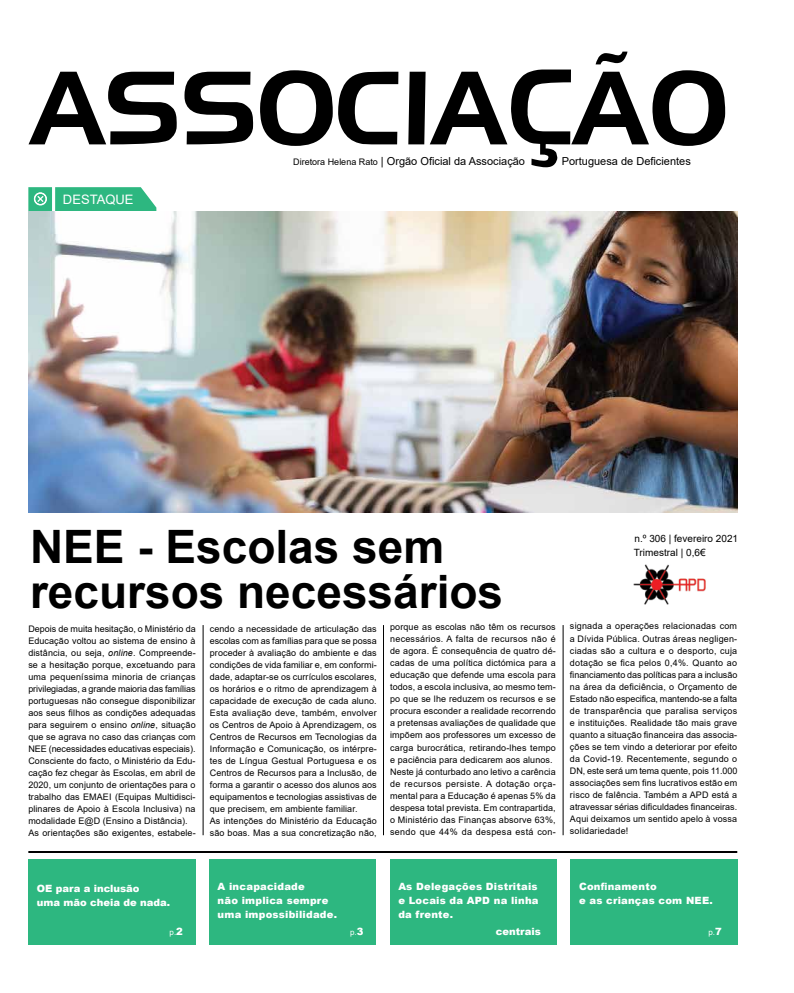
<style>
.page{position:relative;width:794px;height:993px;background:#fff}
.page>*{position:absolute;margin:0;border:0;box-sizing:border-box;transform-origin:0 0}
.t1{font:700 46px/45px "Arial";color:#000}
.t2{font:13px "Arial";color:#fff}
.t3{font:11px "Arial";color:#000}
.t4{font:900 10px/14px "Arial";letter-spacing:.02em;color:#fff}
.t5{font:900 10px/14px "Arial";color:#fff}
.t6{font:10px/14px "Arial";color:#000}
.t7{font:9px/12px "Arial";letter-spacing:.01em;color:#000}
.t8{font:8px "Arial";color:#fff}
.s1{font-size:9px}
.s2{font-style:italic}
.s3{font-weight:900;font-size:10px}
</style>
<div class="page">
<svg style="left:28px;top:52px;width:698px;height:115px"></svg>
<img style="left:633px;top:564px;width:73px;height:41px">
<div style="left:570px;top:859px;width:167px;height:85px;background:#2db780"></div>
<div style="left:390px;top:859px;width:166px;height:85px;background:#2db780"></div>
<div style="left:28px;top:859px;width:168px;height:85px;background:#2db780"></div>
<div style="left:209px;top:859px;width:167px;height:85px;background:#2db780"></div>
<hr style="left:28px;top:850px;width:709px;height:2px;background:#000">
<hr style="left:563px;top:625px;width:1px;height:209px;background:#000">
<hr style="left:383px;top:625px;width:1px;height:209px;background:#000">
<hr style="left:203px;top:625px;width:1px;height:209px;background:#000">
<svg style="left:28px;top:187px;width:128px;height:24px;background:#41bd8c"></svg>
<div style="left:34px;top:192px;width:13px;height:13px;border:1px solid #fff;border-radius:50%"></div>
<img style="left:28px;top:211px;width:709px;height:301px">
<h2 class="t2" style="left:63px;top:190px;width:72px">DESTAQUE</h2>
<p class="t3" style="left:293px;top:153px;width:233px"><span class="s1">Diretora Helena Rato</span> | Orgão Oficial da Associação</p>
<p class="t3" style="left:562px;top:153px;width:131px">Portuguesa de Deficientes</p>
<h1 class="t1" style="left:30px;top:525px;width:475px">NEE - Escolas sem recursos necessários</h1>
<p class="t6" style="left:634px;top:531px;width:106px">n.º 306 | fevereiro 2021<br>Trimestral | 0,6€</p>
<p class="t7" style="left:28px;top:622px;width:169px">Depois de muita hesitação, o Ministério da Educação voltou ao sistema de ensino à distância, ou seja, <span class="s2">online</span>. Compreende&shy;se a hesitação porque, excetuando para uma pequeníssima minoria de crianças privilegiadas, a grande maioria das famílias portuguesas não consegue disponibilizar aos seus filhos as condições adequadas para seguirem o ensino <span class="s2">online</span>, situação que se agrava no caso das crianças com NEE (necessidades educativas especiais).<br>Consciente do facto, o Ministério da Edu&shy;cação fez chegar às Escolas, em abril de 2020, um conjunto de orientações para o trabalho das EMAEI (Equipas Multidisci&shy;plinares de Apoio à Escola Inclusiva) na modalidade E@D (Ensino a Distância).<br>As orientações são exigentes, estabele-</p>
<p class="t7" style="left:210px;top:622px;width:168px">cendo a necessidade de articulação das escolas com as famílias para que se possa proceder à avaliação do ambiente e das condições de vida familiar e, em conformi&shy;dade, adaptar-se os currículos escolares, os horários e o ritmo de aprendizagem à capacidade de execução de cada aluno.<br>Esta avaliação deve, também, envolver os Centros de Apoio à Aprendizagem, os Centros de Recursos em Tecnologias da Informação e Comunicação, os intérpre&shy;tes de Língua Gestual Portuguesa e os Centros de Recursos para a Inclusão, de forma a garantir o acesso dos alunos aos equipamentos e tecnologias assistivas de que precisem, em ambiente familiar.<br>As intenções do Ministério da Educação são boas. Mas a sua concretização não,</p>
<p class="t7" style="left:390px;top:621px;width:167px">porque as escolas não têm os recursos necessários. A falta de recursos não é de agora. É consequência de quatro dé&shy;cadas de uma política dictómica para a educação que defende uma escola para todos, a escola inclusiva, ao mesmo tem&shy;po que se lhe reduzem os recursos e se procura esconder a realidade recorrendo a pretensas avaliações de qualidade que impõem aos professores um excesso de carga burocrática, retirando-lhes tempo e paciência para dedicarem aos alunos.<br>Neste já conturbado ano letivo a carência de recursos persiste. A dotação orça&shy;mental para a Educação é apenas 5% da despesa total prevista. Em contrapartida, o Ministério das Finanças absorve 63%, sendo que 44% da despesa está con-</p>
<p class="t7" style="left:570px;top:620px;width:169px;text-align:justify">signada a operações relacionadas com a Dívida Pública. Outras áreas negligen&shy;ciadas são a cultura e o desporto, cuja dotação se fica pelos 0,4%. Quanto ao financiamento das políticas para a inclusão na área da deficiência, o Orçamento de Estado não especifica, mantendo-se a falta de transparência que paralisa serviços e instituições. Realidade tão mais grave quanto a situação financeira das associa&shy;ções se tem vindo a deteriorar por efeito da Covid-19. Recentemente, segundo o DN, este será um tema quente, pois 11.000 associações sem fins lucrativos estão em risco de falência. Também a APD está a atravessar sérias dificuldades financeiras.<br>Aqui deixamos um sentido apelo à vossa solidariedade!</p>
<p class="t5" style="left:37px;top:880px;width:135px">OE para a inclusão<br>uma mão cheia de nada.</p>
<p class="t8" style="left:170px;top:925px;width:15px">p.<span class="s3">2</span></p>
<p class="t4" style="left:218px;top:878px;width:121px">A incapacidade<br>não implica sempre uma impossibilidade.</p>
<p class="t8" style="left:350px;top:926px;width:15px">p.<span class="s3">3</span></p>
<p class="t4" style="left:398px;top:878px;width:142px;text-align:justify">As Delegações Distritais e Locais da APD na linha da frente.</p>
<p class="t5" style="left:496px;top:923px;width:47px">centrais</p>
<p class="t4" style="left:579px;top:878px;width:135px">Confinamento<br>e as crianças com NEE.</p>
<p class="t8" style="left:708px;top:925px;width:15px">p.<span class="s3">7</span></p>
</div>
